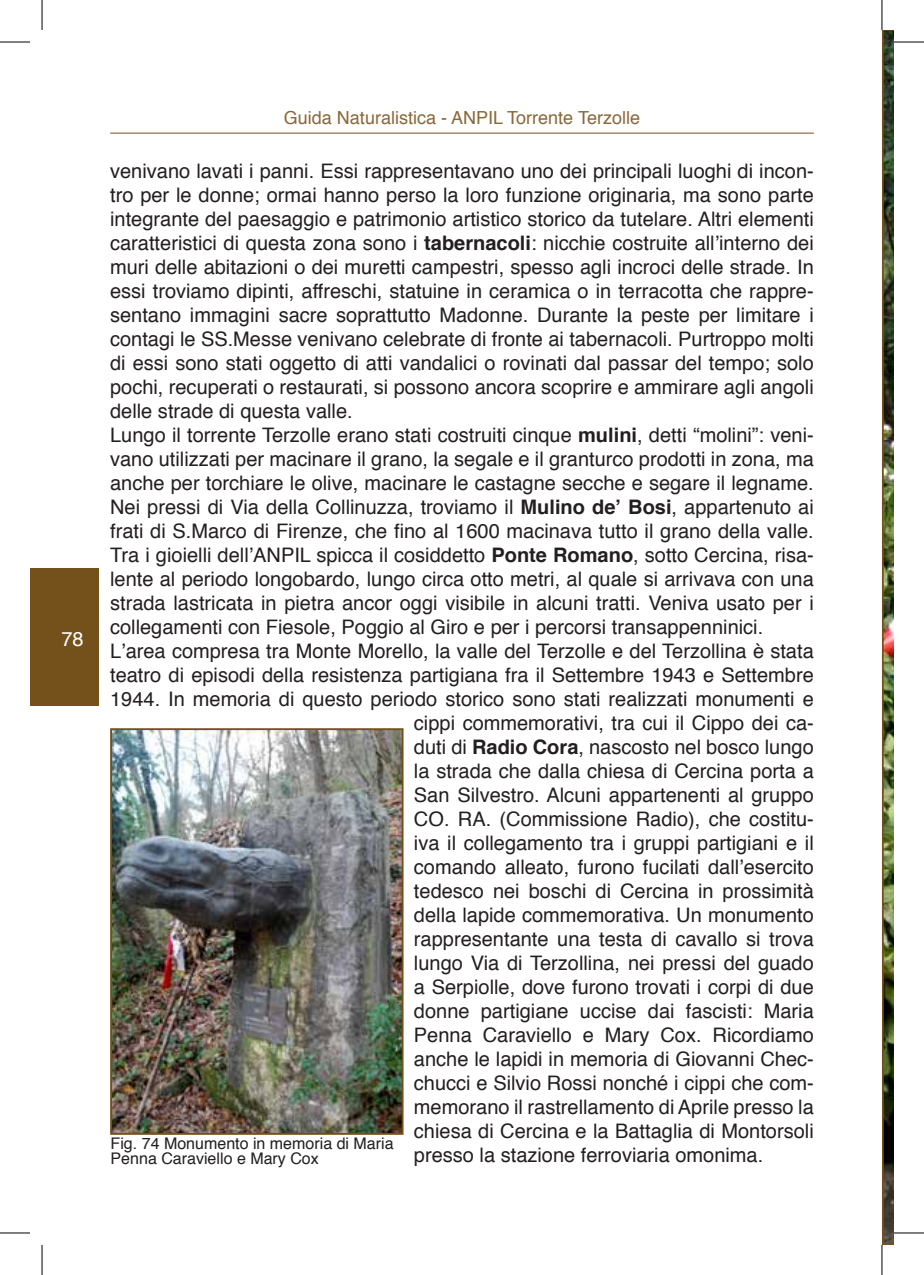
<style>
.page{position:relative;width:924px;height:1275px;background:#fff}
.page>*{position:absolute;margin:0;border:0;box-sizing:border-box;transform-origin:0 0}
.t1{font:20px "Helvetica";color:#231f20}
.t2{font:20px "Helvetica";color:#fff}
.t3{font:18px "Helvetica";color:#8a6839}
.t4{font:16px/14.8px "Helvetica";color:#231f20}
.s1{font-weight:700}
</style>
<div class="page">
<img style="left:882px;top:31px;width:10px;height:1213px">
<img style="left:113px;top:731px;width:287px;height:400px">
<div style="left:110px;top:728px;width:293px;height:406px;border:2px solid #74501b"></div>
<hr style="left:110px;top:133px;width:703px;height:1px;background:#74501b">
<div style="left:31px;top:569px;width:68px;height:137px;background:#74501b"></div>
<hr style="left:0;top:42px;width:30px;height:1px;background:#000">
<hr style="left:893px;top:42px;width:30px;height:1px;background:#000">
<hr style="left:0;top:1232px;width:30px;height:1px;background:#000">
<hr style="left:893px;top:1232px;width:30px;height:1px;background:#000">
<hr style="left:42px;top:0;width:1px;height:30px;background:#000">
<hr style="left:42px;top:1245px;width:1px;height:30px;background:#000">
<hr style="left:881px;top:0;width:1px;height:30px;background:#000">
<hr style="left:881px;top:1245px;width:1px;height:30px;background:#000">
<p class="t2" style="left:61px;top:623px;width:24px">78</p>
<p class="t3" style="left:284px;top:103px;width:357px">Guida Naturalistica - ANPIL Torrente Terzolle</p>
<p class="t1" style="left:110px;top:156px;width:705px">venivano lavati i panni. Essi rappresentavano uno dei principali luoghi di incon-</p>
<p class="t1" style="left:110px;top:180px;width:705px">tro per le donne; ormai hanno perso la loro funzione originaria, ma sono parte</p>
<p class="t1" style="left:110px;top:204px;width:704px">integrante del paesaggio e patrimonio artistico storico da tutelare. Altri elementi</p>
<p class="t1" style="left:110px;top:228px;width:704px">caratteristici di questa zona sono i <span class="s1">tabernacoli</span>: nicchie costruite all’interno dei</p>
<p class="t1" style="left:110px;top:252px;width:704px">muri delle abitazioni o dei muretti campestri, spesso agli incroci delle strade. In</p>
<p class="t1" style="left:110px;top:276px;width:705px">essi troviamo dipinti, affreschi, statuine in ceramica o in terracotta che rappre-</p>
<p class="t1" style="left:110px;top:300px;width:704px">sentano immagini sacre soprattutto Madonne. Durante la peste per limitare i</p>
<p class="t1" style="left:110px;top:324px;width:704px">contagi le SS.Messe venivano celebrate di fronte ai tabernacoli. Purtroppo molti</p>
<p class="t1" style="left:110px;top:348px;width:704px">di essi sono stati oggetto di atti vandalici o rovinati dal passar del tempo; solo</p>
<p class="t1" style="left:110px;top:372px;width:704px">pochi, recuperati o restaurati, si possono ancora scoprire e ammirare agli angoli</p>
<p class="t1" style="left:110px;top:396px;width:244px">delle strade di questa valle.</p>
<p class="t1" style="left:110px;top:420px;width:704px">Lungo il torrente Terzolle erano stati costruiti cinque <span class="s1">mulini</span>, detti “molini”: veni-</p>
<p class="t1" style="left:110px;top:444px;width:705px">vano utilizzati per macinare il grano, la segale e il granturco prodotti in zona, ma</p>
<p class="t1" style="left:110px;top:468px;width:704px">anche per torchiare le olive, macinare le castagne secche e segare il legname.</p>
<p class="t1" style="left:110px;top:492px;width:704px">Nei pressi di Via della Collinuzza, troviamo il <span class="s1">Mulino de’ Bosi</span>, appartenuto ai</p>
<p class="t1" style="left:110px;top:516px;width:704px">frati di S.Marco di Firenze, che fino al 1600 macinava tutto il grano della valle.</p>
<p class="t1" style="left:110px;top:540px;width:704px">Tra i gioielli dell’ANPIL spicca il cosiddetto <span class="s1">Ponte Romano</span>, sotto Cercina, risa-</p>
<p class="t1" style="left:110px;top:564px;width:705px">lente al periodo longobardo, lungo circa otto metri, al quale si arrivava con una</p>
<p class="t1" style="left:110px;top:588px;width:704px">strada lastricata in pietra ancor oggi visibile in alcuni tratti. Veniva usato per i</p>
<p class="t1" style="left:110px;top:612px;width:654px">collegamenti con Fiesole, Poggio al Giro e per i percorsi transappenninici.</p>
<p class="t1" style="left:110px;top:636px;width:704px">L’area compresa tra Monte Morello, la valle del Terzolle e del Terzollina è stata</p>
<p class="t1" style="left:110px;top:660px;width:704px">teatro di episodi della resistenza partigiana fra il Settembre 1943 e Settembre</p>
<p class="t1" style="left:110px;top:684px;width:704px">1944. In memoria di questo periodo storico sono stati realizzati monumenti e</p>
<p class="t1" style="left:414px;top:708px;width:401px">cippi commemorativi, tra cui il Cippo dei ca-</p>
<p class="t1" style="left:414px;top:732px;width:401px">duti di <span class="s1">Radio Cora</span>, nascosto nel bosco lungo</p>
<p class="t1" style="left:414px;top:756px;width:401px">la strada che dalla chiesa di Cercina porta a</p>
<p class="t1" style="left:414px;top:780px;width:401px">San Silvestro. Alcuni appartenenti al gruppo</p>
<p class="t1" style="left:414px;top:804px;width:401px">CO. RA. (Commissione Radio), che costitu-</p>
<p class="t1" style="left:414px;top:828px;width:401px">iva il collegamento tra i gruppi partigiani e il</p>
<p class="t1" style="left:414px;top:852px;width:401px">comando alleato, furono fucilati dall’esercito</p>
<p class="t1" style="left:414px;top:876px;width:401px">tedesco nei boschi di Cercina in prossimità</p>
<p class="t1" style="left:414px;top:900px;width:401px">della lapide commemorativa. Un monumento</p>
<p class="t1" style="left:414px;top:924px;width:401px">rappresentante una testa di cavallo si trova</p>
<p class="t1" style="left:414px;top:948px;width:401px">lungo Via di Terzollina, nei pressi del guado</p>
<p class="t1" style="left:414px;top:972px;width:401px">a Serpiolle, dove furono trovati i corpi di due</p>
<p class="t1" style="left:414px;top:996px;width:401px">donne partigiane uccise dai fascisti: Maria</p>
<p class="t1" style="left:414px;top:1020px;width:401px">Penna Caraviello e Mary Cox. Ricordiamo</p>
<p class="t1" style="left:414px;top:1044px;width:401px">anche le lapidi in memoria di Giovanni Chec-</p>
<p class="t1" style="left:414px;top:1068px;width:401px">chucci e Silvio Rossi nonché i cippi che com-</p>
<p class="t1" style="left:414px;top:1092px;width:401px">memorano il rastrellamento di Aprile presso la</p>
<p class="t1" style="left:414px;top:1116px;width:401px">chiesa di Cercina e la Battaglia di Montorsoli</p>
<p class="t1" style="left:414px;top:1140px;width:350px">presso la stazione ferroviaria omonima.</p>
<p class="t4" style="left:111px;top:1136px;width:284px">Fig. 74 Monumento in memoria di Maria<br>Penna Caraviello e Mary Cox</p>
</div>
